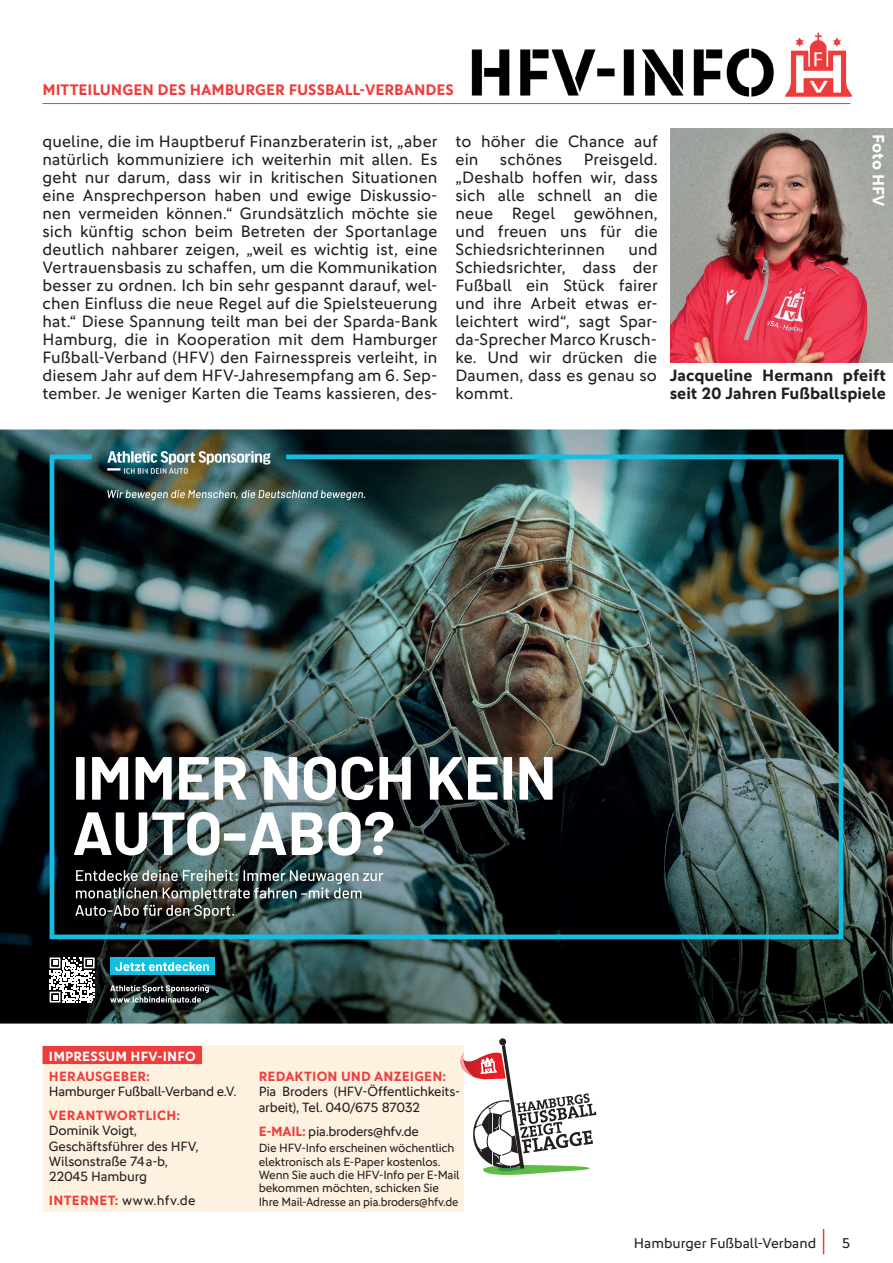
<style>
.page{position:relative;width:893px;height:1263px;background:#fff}
.page>*{position:absolute;margin:0;border:0;box-sizing:border-box;transform-origin:0 0}
.t1{font:16.5px/18px "DFB Sans";letter-spacing:.01em;color:#231f20;text-align:justify}
.t2{font:700 16.5px/18px "DFB Sans";color:#231f20}
.t3{font:700 16.5px "DFB Sans";letter-spacing:-.005em;color:#fff}
.t4{font:700 15.3px "DFB Sans";color:#ee3d3d}
.t5{font:14.25px "DFB Sans";color:#231f20}
.t6{font:13.5px/15.5px "DFB Sans";letter-spacing:-.015em;color:#231f20}
.t7{font:700 13.5px "DFB Sans";letter-spacing:.02em;color:#ee3d3d}
.t8{font:700 13.5px "DFB Sans";letter-spacing:.01em;color:#fff}
.t9{font:12px/13.4px "DFB Sans";letter-spacing:-.015em;color:#231f20}
.s1{font-weight:700;color:#ee3d3d}
</style>
<div class="page">
<svg style="left:823px;top:1229px;width:1px;height:25px"></svg>
<hr style="left:43px;top:103px;width:807px;height:1px;background:#ee3d3d">
<img style="left:471px;top:32px;width:381px;height:65px">
<div style="left:43px;top:1045px;width:420px;height:167px;background:#fef1df"></div>
<div style="left:42px;top:1046px;width:160px;height:18px;background:#ee3d3d"></div>
<svg style="left:460px;top:1044px;width:136px;height:134px"></svg>
<div style="left:499px;top:1038px;width:7px;height:7px;background:#231f20;border-radius:50%"></div>
<img style="left:670px;top:129px;width:223px;height:234px">
<img style="left:0;top:429px;width:893px;height:594px">
<img style="left:47px;top:452px;width:799px;height:489px">
<img style="left:102px;top:445px;width:174px;height:34px">
<svg style="left:107px;top:490px;width:258px;height:10px;background:#71847c"></svg>
<svg style="left:74px;top:812px;width:319px;height:44px"></svg>
<svg style="left:76px;top:756px;width:477px;height:44px"></svg>
<img style="left:75px;top:870px;width:308px;height:49px">
<div style="left:110px;top:957px;width:105px;height:18px;background:#15bee1"></div>
<svg style="left:110px;top:985px;width:99px;height:17px;background:#505657"></svg>
<svg style="left:115px;top:962px;width:94px;height:9px"></svg>
<svg style="left:50px;top:957px;width:45px;height:45px"></svg>
<p class="t4" style="left:43px;top:80px;width:413px">MITTEILUNGEN DES HAMBURGER FUSSBALL-VERBANDES</p>
<p class="t1" style="left:43px;top:132px;width:396px">queline, die im Hauptberuf Finanzberaterin ist, „aber natürlich kommuniziere ich weiterhin mit allen. Es geht nur darum, dass wir in kritischen Situationen eine Ansprechperson haben und ewige Diskussio&shy;nen vermeiden können.“ Grundsätzlich möchte sie sich künftig schon beim Betreten der Sportanlage deutlich nahbarer zeigen, „weil es wichtig ist, eine Vertrauensbasis zu schaffen, um die Kommunikation besser zu ordnen. Ich bin sehr gespannt darauf, wel&shy;chen Einfluss die neue Regel auf die Spielsteuerung hat.“ Diese Spannung teilt man bei der Sparda-Bank Hamburg, die in Kooperation mit dem Hamburger Fußball-Verband (HFV) den Fairnesspreis verleiht, in diesem Jahr auf dem HFV-Jahresempfang am 6. Sep&shy;tember. Je weniger Karten die Teams kassieren, des-</p>
<p class="t1" style="left:455px;top:132px;width:204px">to höher die Chance auf ein</p>
<p class="t1" style="left:455px;top:150px;width:204px;text-indent:128px">Preisgeld. „Deshalb hoffen wir, dass sich alle schnell an die neue Regel gewöhnen, und freuen uns für die Schiedsrichterinnen</p>
<p class="t1" style="left:500px;top:150px;width:64px">schönes</p>
<p class="t1" style="left:455px;top:240px;width:204px;text-indent:173px">und Schiedsrichter, dass der Fußball ein Stück fairer und ihre Arbeit etwas er&shy;leichtert wird“, sagt Spar&shy;da-Sprecher Marco Krusch&shy;ke. Und wir drücken die Daumen, dass es genau so kommt.</p>
<p class="t3" style="left:888px;top:134px;width:74px;rotate:90deg">Foto HFV</p>
<p class="t2" style="left:670px;top:366px;width:218px">Jacqueline Hermann pfeift seit 20 Jahren Fußballspiele</p>
<p class="t8" style="left:49px;top:1048px;width:148px">IMPRESSUM HFV-INFO</p>
<p class="t7" style="left:49px;top:1068px;width:103px">HERAUSGEBER:</p>
<p class="t6" style="left:49px;top:1083px;width:189px">Hamburger Fußball-Verband e.V.</p>
<p class="t7" style="left:49px;top:1107px;width:133px">VERANTWORTLICH:</p>
<p class="t6" style="left:49px;top:1123px;width:151px">Dominik Voigt,<br>Geschäftsführer des HFV,<br>Wilsonstraße 74a-b,<br>22045 Hamburg</p>
<p class="t6" style="left:49px;top:1193px;width:148px"><span class="s1">INTERNET:</span> www.hfv.de</p>
<p class="t7" style="left:259px;top:1068px;width:189px">REDAKTION UND ANZEIGEN:</p>
<p class="t6" style="left:259px;top:1084px;width:203px">Pia Broders (HFV-Öffentlichkeits&shy;arbeit), Tel. 040/675 87032</p>
<p class="t6" style="left:259px;top:1123px;width:162px"><span class="s1">E-MAIL:</span> pia.broders@hfv.de</p>
<p class="t9" style="left:259px;top:1141px;width:202px">Die HFV-Info erscheinen wöchentlich elektronisch als E-Paper kostenlos.<br>Wenn Sie auch die HFV-Info per E-Mail bekommen möchten, schicken Sie Ihre Mail-Adresse an pia.broders@hfv.de</p>
<p class="t5" style="left:634px;top:1235px;width:184px">Hamburger Fußball-Verband</p>
<p class="t5" style="left:842px;top:1235px;width:10px">5</p>
</div>
